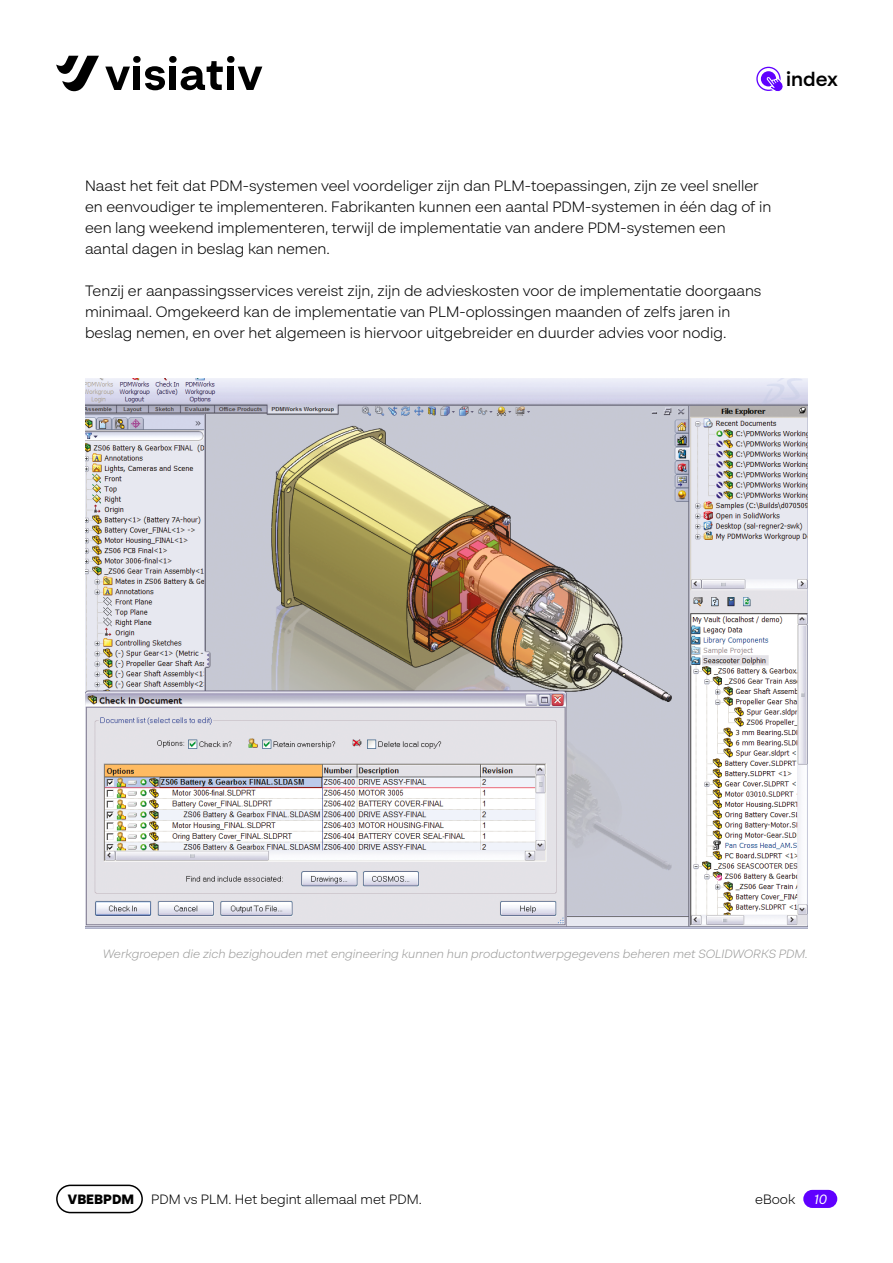
<style>
.page{position:relative;width:893px;height:1263px;background:#fff}
.page>*{position:absolute;margin:0;border:0;box-sizing:border-box;transform-origin:0 0}
.t1{font:600 19.5px "BR Sonoma";color:#000}
.t2{font:300 15px/21px "BR Sonoma";color:#000}
.t3{font:300 13.5px "BR Sonoma";color:#000}
.t4{font:900 13.5px "BR Sonoma";color:#000}
.t5{font:italic 13.5px "BR Sonoma";color:#fff}
.t6{font:italic 300 12px "BR Sonoma";color:#9d9d9c}
</style>
<div class="page">
<svg style="left:56px;top:56px;width:43px;height:35px"></svg>
<svg style="left:105px;top:67px;width:25px;height:23px"></svg>
<div style="left:134px;top:67px;width:6px;height:23px;background:#000"></div>
<div style="left:170px;top:67px;width:6px;height:23px;background:#000"></div>
<div style="left:228px;top:67px;width:6px;height:23px;background:#000"></div>
<svg style="left:238px;top:67px;width:24px;height:23px"></svg>
<div style="left:133px;top:56px;width:8px;height:7px;background:#000;border-radius:3px"></div>
<div style="left:169px;top:56px;width:8px;height:7px;background:#000;border-radius:3px"></div>
<div style="left:227px;top:56px;width:8px;height:7px;background:#000;border-radius:3px"></div>
<svg style="left:145px;top:66px;width:20px;height:24px"></svg>
<svg style="left:181px;top:61px;width:42px;height:29px"></svg>
<img style="left:86px;top:379px;width:722px;height:549px">
<div style="left:803px;top:1190px;width:34px;height:18px;background:#6000ff;border-radius:9px"></div>
<div style="left:56px;top:1184px;width:87px;height:29px;border:2px solid #000;border-radius:14px"></div>
<div style="left:761px;top:71px;width:15px;height:15px;background:#6000ff;border-radius:50%"></div>
<div style="left:756px;top:67px;width:25px;height:24px;border:1px solid #6000ff;border-radius:50%"></div>
<svg style="left:766px;top:77px;width:17px;height:15px"></svg>
<h1 class="t1" style="left:786px;top:67px;width:53px">index</h1>
<p class="t2" style="left:85px;top:175px;width:688px">Naast het feit dat PDM-systemen veel voordeliger zijn dan PLM-toepassingen, zijn ze veel sneller en eenvoudiger te implementeren. Fabrikanten kunnen een aantal PDM-systemen in één dag of in een lang weekend implementeren, terwijl de implementatie van andere PDM-systemen een aantal dagen in beslag kan nemen.</p>
<p class="t2" style="left:85px;top:280px;width:678px">Tenzij er aanpassingsservices vereist zijn, zijn de advieskosten voor de implementatie doorgaans minimaal. Omgekeerd kan de implementatie van PLM-oplossingen maanden of zelfs jaren in beslag nemen, en over het algemeen is hiervoor uitgebreider en duurder advies voor nodig.</p>
<p class="t6" style="left:103px;top:946px;width:707px">Werkgroepen die zich bezighouden met engineering kunnen hun productontwerpgegevens beheren met SOLIDWORKS PDM.</p>
<p class="t4" style="left:68px;top:1190px;width:68px">VBEBPDM</p>
<p class="t3" style="left:151px;top:1191px;width:272px">PDM vs PLM. Het begint allemaal met PDM.</p>
<p class="t3" style="left:755px;top:1191px;width:42px">eBook</p>
<p class="t5" style="left:814px;top:1190px;width:15px">10</p>
</div>
